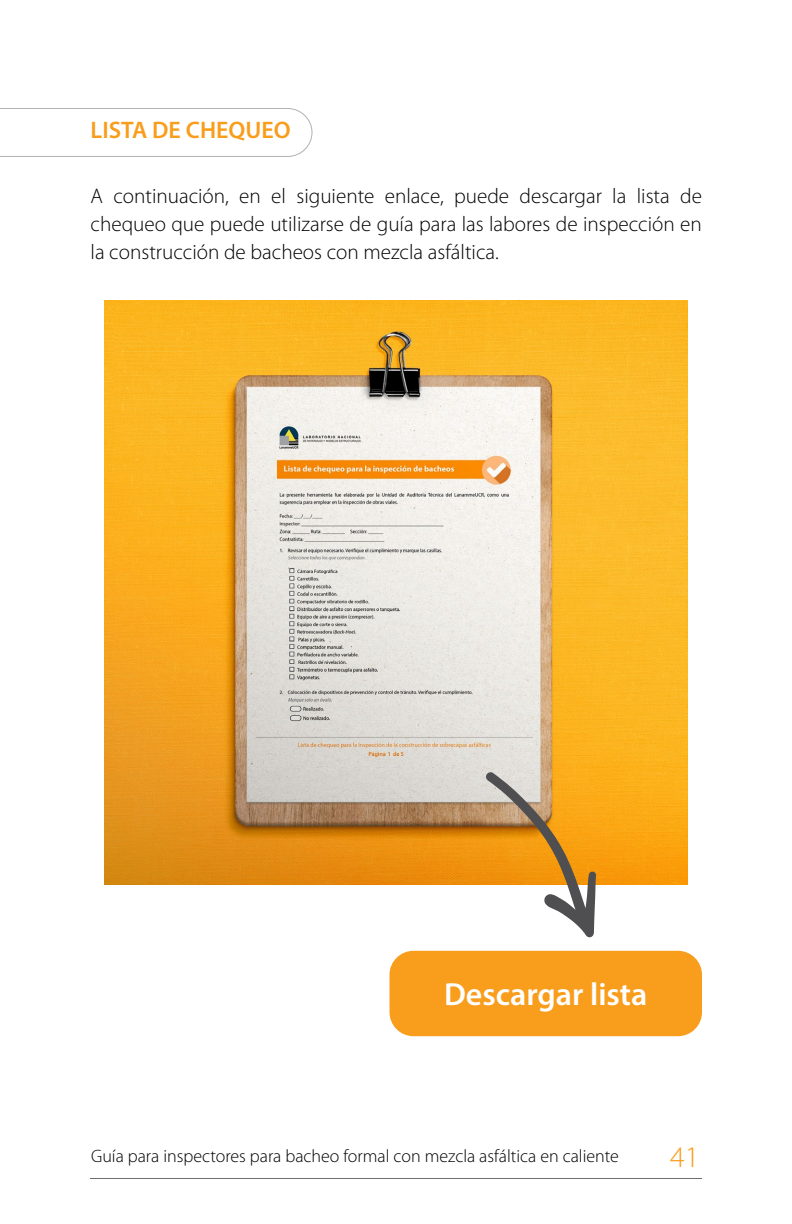
<style>
.page{position:relative;width:792px;height:1224px;background:#fff}
.page>*{position:absolute;margin:0;border:0;box-sizing:border-box;transform-origin:0 0}
.t1{font:600 32px "Myriad Pro";color:#fff}
.t2{font:300 30px "Myriad Pro";color:#f99d1c}
.t3{font:600 24px "Myriad Pro";color:#f99d1c}
.t4{font:300 21.2px/28.2px "Myriad Pro";color:#000;text-align:justify}
.t5{font:300 18px "Myriad Pro";color:#000}
</style>
<div class="page">
<hr style="left:90px;top:1178px;width:612px;height:1px;background:#6d6e71">
<img style="left:104px;top:301px;width:584px;height:583px">
<svg style="left:0;top:108px;width:313px;height:49px"></svg>
<div style="left:390px;top:951px;width:312px;height:85px;background:#f99d1c;border-radius:24px"></div>
<svg style="left:486px;top:772px;width:110px;height:165px"></svg>
<p class="t3" style="left:91px;top:115px;width:202px">LISTA DE CHEQUEO</p>
<p class="t4" style="left:91px;top:182px;width:613px">A continuación, en el siguiente enlace, puede descargar la lista de chequeo que puede utilizarse de guía para las labores de inspección en la construcción de bacheos con mezcla asfáltica.</p>
<h1 class="t1" style="left:444px;top:974px;width:205px">Descargar lista</h1>
<p class="t5" style="left:91px;top:1147px;width:529px">Guía para inspectores para bacheo formal con mezcla asfáltica en caliente</p>
<h2 class="t2" style="left:670px;top:1141px;width:31px">41</h2>
</div>
